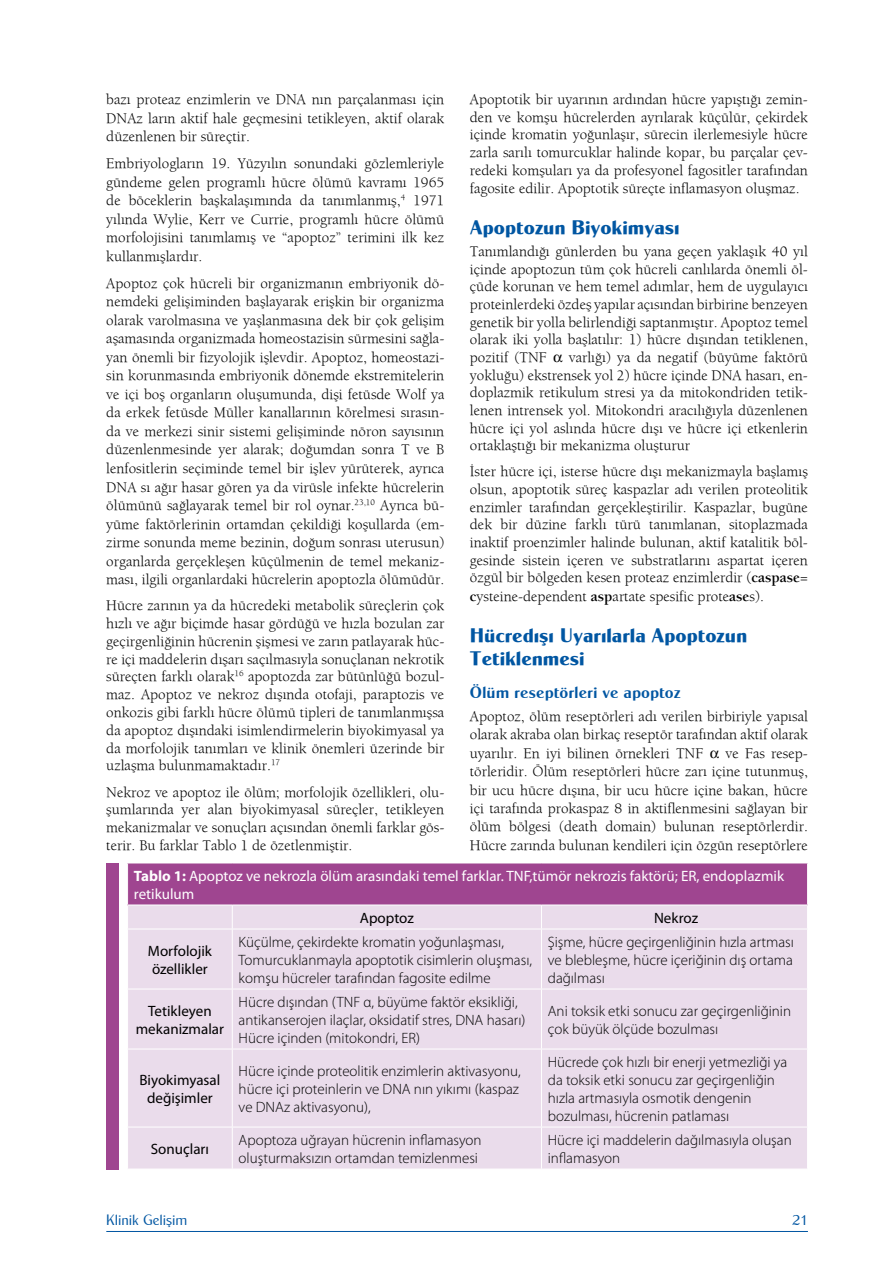
<style>
.page{position:relative;width:893px;height:1263px;background:#fff}
.page>*{position:absolute;margin:0;border:0;box-sizing:border-box;transform-origin:0 0}
.t1{font:19.5px/23.9px "Cg Globe Gothic Ul";color:#0056a2}
.t2{font:16.5px "Cg Globe Gothic Bd";color:#0056a2}
.t3{font:15px/18.5px "Berkeley";color:#000;text-align:justify}
.t4{font:300 15px/18px "Myriad Pro";color:#000}
.t5{font:15px/18px "Myriad Pro";color:#fff}
.t6{font:15px/18px "Myriad Pro";color:#000;text-align:center}
.t7{font:15px "Cg Globe Gothic Lt";color:#0056a2}
.s1{font-weight:700}
</style>
<div class="page">
<hr style="left:106px;top:1231px;width:702px;height:1px;background:#0056a2">
<div style="left:128px;top:863px;width:679px;height:42px;background:#9f4590"></div>
<div style="left:128px;top:906px;width:679px;height:263px;background:#eadceb"></div>
<hr style="left:127px;top:863px;width:105px;height:1px;background:#fff">
<hr style="left:232px;top:863px;width:309px;height:1px;background:#fff">
<hr style="left:541px;top:863px;width:267px;height:1px;background:#fff">
<svg style="left:232px;top:905px;width:1px;height:24px"></svg>
<svg style="left:541px;top:906px;width:1px;height:23px"></svg>
<hr style="left:127px;top:929px;width:105px;height:1px;background:#fff">
<hr style="left:232px;top:929px;width:309px;height:1px;background:#fff">
<hr style="left:232px;top:929px;width:1px;height:60px;background:#fff">
<hr style="left:541px;top:929px;width:267px;height:1px;background:#fff">
<hr style="left:541px;top:929px;width:1px;height:60px;background:#fff">
<hr style="left:127px;top:989px;width:105px;height:1px;background:#fff">
<hr style="left:232px;top:989px;width:309px;height:1px;background:#fff">
<hr style="left:232px;top:989px;width:1px;height:60px;background:#fff">
<hr style="left:541px;top:989px;width:267px;height:1px;background:#fff">
<hr style="left:541px;top:989px;width:1px;height:60px;background:#fff">
<hr style="left:127px;top:1049px;width:105px;height:1px;background:#fff">
<hr style="left:232px;top:1049px;width:309px;height:1px;background:#fff">
<hr style="left:232px;top:1049px;width:1px;height:78px;background:#fff">
<hr style="left:541px;top:1049px;width:267px;height:1px;background:#fff">
<hr style="left:541px;top:1049px;width:1px;height:78px;background:#fff">
<hr style="left:127px;top:1127px;width:105px;height:1px;background:#fff">
<hr style="left:232px;top:1127px;width:309px;height:1px;background:#fff">
<hr style="left:232px;top:1127px;width:1px;height:42px;background:#fff">
<hr style="left:541px;top:1127px;width:267px;height:1px;background:#fff">
<hr style="left:541px;top:1127px;width:1px;height:42px;background:#fff">
<div style="left:106px;top:863px;width:13px;height:306px;background:#9f4590"></div>
<p class="t3" style="left:470px;top:90px;width:340px;line-height:17.9px">Apoptotik bir uyarının ardından hücre yapıştığı zemin&shy;den ve komşu hücrelerden ayrılarak küçülür, çekirdek içinde kromatin yoğunlaşır, sürecin ilerlemesiyle hücre zarla sarılı tomurcuklar halinde kopar, bu parçalar çev&shy;redeki komşuları ya da profesyonel fagositler tarafından fagosite edilir. Apoptotik süreçte inflamasyon oluşmaz.</p>
<h1 class="t1" style="left:470px;top:215px;width:211px">Apoptozun Biyokimyası</h1>
<p class="t3" style="left:470px;top:242px;width:340px;line-height:17.7px">Tanımlandığı günlerden bu yana geçen yaklaşık 40 yıl içinde apoptozun tüm çok hücreli canlılarda önemli öl&shy;çüde korunan ve hem temel adımlar, hem de uygulayıcı proteinlerdeki özdeş yapılar açısından birbirine benzeyen genetik bir yolla belirlendiği saptanmıştır. Apoptoz temel olarak iki yolla başlatılır: 1) hücre dışından tetiklenen, pozitif (TNF</p>
<p class="t3" style="left:106px;top:90px;width:340px">bazı proteaz enzimlerin ve DNA nın parçalanması için DNAz ların aktif hale geçmesini tetikleyen, aktif olarak düzenlenen bir süreçtir.</p>
<p class="t3" style="left:106px;top:154px;width:340px">Embriyologların 19. Yüzyılın sonundaki gözlemleriyle gündeme gelen programlı hücre ölümü kavramı 1965 de böceklerin başkalaşımında da tanımlanmış,<sup>4</sup> 1971 yılında Wylie, Kerr ve Currie, programlı hücre ölümü morfolojisini tanımlamış ve “apoptoz” terimini ilk kez kullanmışlardır.</p>
<p class="t3" style="left:106px;top:274px;width:340px">Apoptoz çok hücreli bir organizmanın embriyonik dö&shy;nemdeki gelişiminden başlayarak erişkin bir organizma olarak varolmasına ve yaşlanmasına dek bir çok gelişim aşamasında organizmada homeostazisin sürmesini sağla&shy;yan önemli bir fizyolojik işlevdir. Apoptoz, homeostazi&shy;sin korunmasında embriyonik dönemde ekstremitelerin ve içi boş organların oluşumunda, dişi fetüsde Wolf ya da erkek fetüsde Müller kanallarının körelmesi sırasın&shy;da ve merkezi sinir sistemi gelişiminde nöron sayısının düzenlenmesinde yer alarak; doğumdan sonra T ve B lenfositlerin seçiminde temel bir işlev yürüterek, ayrıca DNA sı ağır hasar gören ya da virüsle infekte hücrelerin ölümünü sağlayarak temel bir rol oynar.<sup>23,10</sup> Ayrıca bü&shy;yüme faktörlerinin ortamdan çekildiği koşullarda (em&shy;zirme sonunda meme bezinin, doğum sonrası uterusun) organlarda gerçekleşen küçülmenin de temel mekaniz&shy;ması, ilgili organlardaki hücrelerin apoptozla ölümüdür.</p>
<p class="t3" style="left:106px;top:596px;width:340px;line-height:17.7px">Hücre zarının ya da hücredeki metabolik süreçlerin çok hızlı ve ağır biçimde hasar gördüğü ve hızla bozulan zar geçirgenliğinin hücrenin şişmesi ve zarın patlayarak hüc&shy;re içi maddelerin dışarı saçılmasıyla sonuçlanan nekrotik süreçten farklı olarak<sup>16</sup> apoptozda zar bütünlüğü bozul&shy;maz. Apoptoz ve nekroz dışında otofaji, paraptozis ve onkozis gibi farklı hücre ölümü tipleri de tanımlanmışsa da apoptoz dışındaki isimlendirmelerin biyokimyasal ya da morfolojik tanımları ve klinik önemleri üzerinde bir uzlaşma bulunmamaktadır.<sup>17</sup></p>
<p class="t3" style="left:106px;top:783px;width:340px;line-height:17.7px">Nekroz ve apoptoz ile ölüm; morfolojik özellikleri, olu&shy;şumlarında yer alan biyokimyasal süreçler, tetikleyen mekanizmalar ve sonuçları açısından önemli farklar gös&shy;terir. Bu farklar Tablo 1 de özetlenmiştir.</p>
<p class="t3" style="left:470px;top:348px;width:340px;line-height:17.7px;text-indent:99px">varlığı) ya da negatif (büyüme faktörü yokluğu) ekstrensek yol 2) hücre içinde DNA hasarı, en&shy;doplazmik retikulum stresi ya da mitokondriden tetik&shy;lenen intrensek yol. Mitokondri aracılığıyla düzenlenen hücre içi yol aslında hücre dışı ve hücre içi etkenlerin ortaklaştığı bir mekanizma oluşturur</p>
<p class="t3" style="left:470px;top:462px;width:340px;line-height:17.7px">İster hücre içi, isterse hücre dışı mekanizmayla başlamış olsun, apoptotik süreç kaspazlar adı verilen proteolitik enzimler tarafından gerçekleştirilir. Kaspazlar, bugüne dek bir düzine farklı türü tanımlanan, sitoplazmada inaktif proenzimler halinde bulunan, aktif katalitik böl&shy;gesinde sistein içeren ve substratlarını aspartat içeren özgül bir bölgeden kesen proteaz enzimlerdir (<span class="s1">caspase</span>= <span class="s1">c</span>ysteine-dependent <span class="s1">asp</span>artate spesific prote<span class="s1">ase</span>s).</p>
<h1 class="t1" style="left:470px;top:623px;width:279px">Hücredışı Uyarılarla Apoptozun<br>Tetiklenmesi</h1>
<p class="t2" style="left:470px;top:683px;width:212px">Ölüm reseptörleri ve apoptoz</p>
<p class="t3" style="left:470px;top:707px;width:340px">Apoptoz, ölüm reseptörleri adı verilen birbiriyle yapısal olarak akraba olan birkaç reseptör tarafından aktif olarak uyarılır. En iyi bilinen örnekleri TNF</p>
<p class="t3" style="left:470px;top:744px;width:340px;text-indent:256px">ve Fas resep&shy;törleridir. Ölüm reseptörleri hücre zarı içine tutunmuş, bir ucu hücre dışına, bir ucu hücre içine bakan, hücre içi tarafında prokaspaz 8 in aktiflenmesini sağlayan bir ölüm bölgesi (death domain) bulunan reseptörlerdir.<br>Hücre zarında bulunan kendileri için özgün reseptörlere</p>
<p class="t5" style="left:134px;top:866px;width:652px"><span class="s1">Tablo 1:</span> Apoptoz ve nekrozla ölüm arasındaki temel farklar. TNF,tümör nekrozis faktörü; ER, endoplazmik retikulum</p>
<p class="t6" style="left:360px;top:908px;width:55px">Apoptoz</p>
<p class="t6" style="left:654px;top:908px;width:45px">Nekroz</p>
<p class="t6" style="left:148px;top:941px;width:66px;text-align:left">Morfolojik özellikler</p>
<p class="t4" style="left:239px;top:932px;width:295px">Küçülme, çekirdekte kromatin yoğunlaşması,<br>Tomurcuklanmayla apoptotik cisimlerin oluşması, komşu hücreler tarafından fagosite edilme</p>
<p class="t4" style="left:548px;top:932px;width:248px;text-align:justify">Şişme, hücre geçirgenliğinin hızla artması ve blebleşme, hücre içeriğinin dış ortama dağılması</p>
<p class="t6" style="left:136px;top:1001px;width:90px">Tetikleyen mekanizmalar</p>
<p class="t4" style="left:239px;top:992px;width:288px">Hücre dışından (TNF α, büyüme faktör eksikliği, antikanserojen ilaçlar, oksidatif stres, DNA hasarı)<br>Hücre içinden (mitokondri, ER)</p>
<p class="t4" style="left:548px;top:1001px;width:245px">Ani toksik etki sonucu zar geçirgenliğinin çok büyük ölçüde bozulması</p>
<p class="t6" style="left:139px;top:1070px;width:82px">Biyokimyasal değişimler</p>
<p class="t4" style="left:239px;top:1061px;width:283px;text-align:justify">Hücre içinde proteolitik enzimlerin aktivasyonu, hücre içi proteinlerin ve DNA nın yıkımı (kaspaz ve DNAz aktivasyonu),</p>
<p class="t4" style="left:548px;top:1052px;width:241px">Hücrede çok hızlı bir enerji yetmezliği ya da toksik etki sonucu zar geçirgenliğin hızla artmasıyla osmotik dengenin bozulması, hücrenin patlaması</p>
<p class="t6" style="left:151px;top:1139px;width:60px">Sonuçları</p>
<p class="t4" style="left:239px;top:1130px;width:244px">Apoptoza uğrayan hücrenin inflamasyon oluşturmaksızın ortamdan temizlenmesi</p>
<p class="t4" style="left:548px;top:1130px;width:245px">Hücre içi maddelerin dağılmasıyla oluşan inflamasyon</p>
<p class="t7" style="left:106px;top:1210px;width:83px">Klinik Gelişim</p>
<p class="t7" style="left:792px;top:1210px;width:8px">21</p>
</div>
